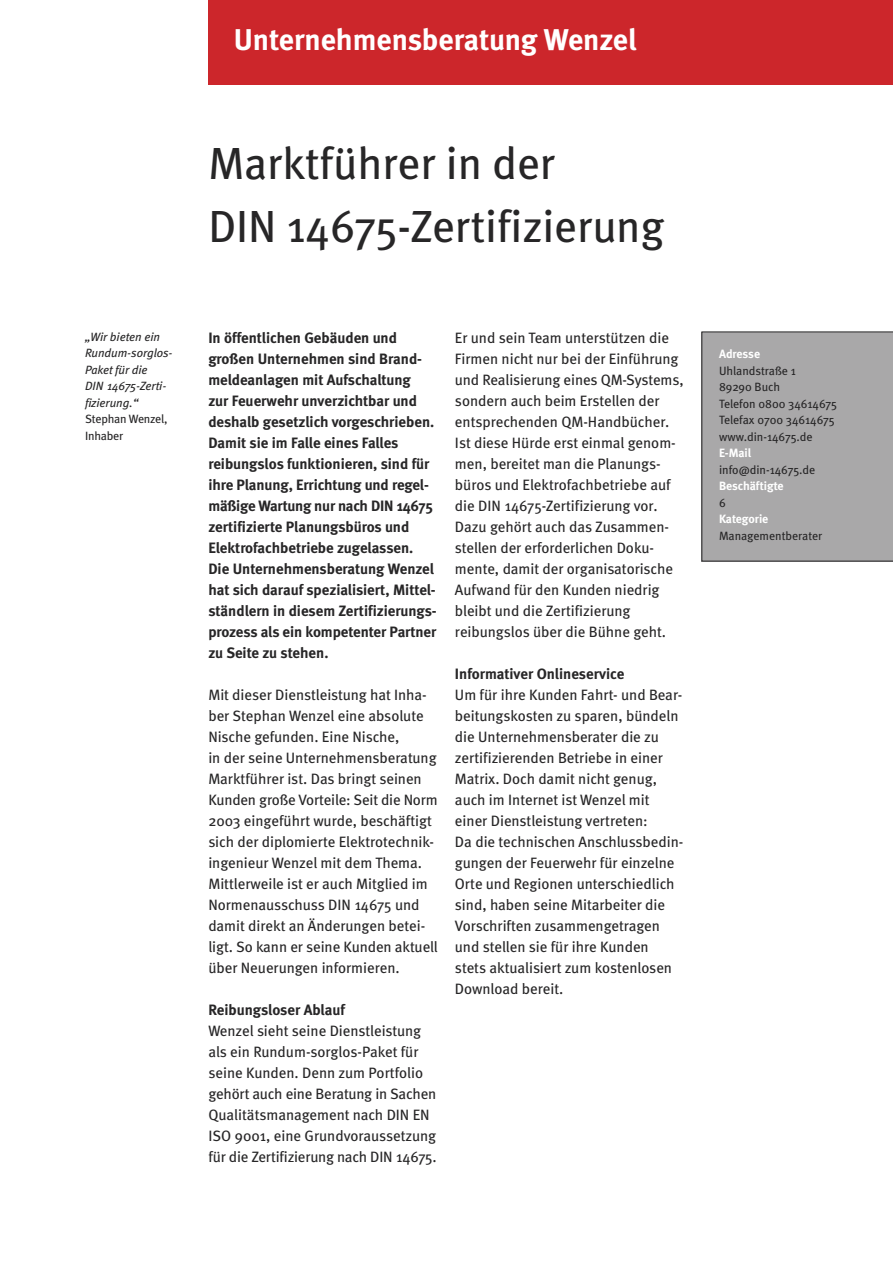
<style>
.page{position:relative;width:893px;height:1263px;background:#fff}
.page>*{position:absolute;margin:0;border:0;box-sizing:border-box;transform-origin:0 0}
.t1{font:45px/63px "Meta";color:#272627}
.t2{font:700 30px "Meta";color:#fff}
.t3{font:15px/21px "Meta";color:#272627}
.t4{font:700 15px/21px "Meta";color:#272627}
.t5{font:12px/16.5px "Meta";letter-spacing:-.005em;color:#272627}
.t6{font:italic 12px/16.5px "Meta";color:#272627}
.t7{font:700 12px "Meta";letter-spacing:-.005em;color:#fff}
</style>
<div class="page">
<div style="left:702px;top:332px;width:191px;height:229px;background:#a9a8a9"></div>
<div style="left:208px;top:0;width:685px;height:85px;background:#cc262b"></div>
<p class="t6" style="left:85px;top:329px;width:89px">„Wir bieten ein<br>Rundum-sorglos-<br>Paket für die<br>DIN 14675-Zerti&shy;fizierung.“</p>
<p class="t5" style="left:85px;top:412px;width:84px">Stephan Wenzel,<br>Inhaber</p>
<h2 class="t2" style="left:234px;top:21px;width:404px">Unternehmensberatung Wenzel</h2>
<h1 class="t1" style="left:208px;top:137px;width:457px">Marktführer in der<br>DIN 14675-Zertifizierung</h1>
<p class="t4" style="left:208px;top:327px;width:230px">In öffentlichen Gebäuden und großen Unternehmen sind Brand&shy;meldeanlagen mit Aufschaltung<br>zur Feuerwehr unverzichtbar und deshalb gesetzlich vorgeschrieben.<br>Damit sie im Falle eines Falles reibungslos funktionieren, sind für ihre Planung, Errichtung und regel&shy;mäßige Wartung nur nach DIN 14675 zertifizierte Planungsbüros und Elektrofachbetriebe zugelassen.<br>Die Unternehmensberatung Wenzel hat sich darauf spezialisiert, Mittel&shy;ständlern in diesem Zertifizierungs&shy;prozess als ein kompetenter Partner zu Seite zu stehen.</p>
<p class="t3" style="left:208px;top:686px;width:231px">Mit dieser Dienstleistung hat Inha&shy;ber Stephan Wenzel eine absolute Nische gefunden. Eine Nische,<br>in der seine Unternehmensberatung Marktführer ist. Das bringt seinen Kunden große Vorteile: Seit die Norm 2003 eingeführt wurde, beschäftigt sich der diplomierte Elektrotechnik&shy;ingenieur Wenzel mit dem Thema.<br>Mittlerweile ist er auch Mitglied im Normenausschuss DIN 14675 und damit direkt an Änderungen betei&shy;ligt. So kann er seine Kunden aktuell über Neuerungen informieren.</p>
<p class="t4" style="left:208px;top:999px;width:138px">Reibungsloser Ablauf</p>
<p class="t3" style="left:208px;top:1022px;width:230px">Wenzel sieht seine Dienstleistung als ein Rundum-sorglos-Paket für seine Kunden. Denn zum Portfolio gehört auch eine Beratung in Sachen Qualitätsmanagement nach DIN EN ISO 9001, eine Grundvoraussetzung für die Zertifizierung nach DIN 14675.</p>
<p class="t3" style="left:455px;top:329px;width:230px">Er und sein Team unterstützen die Firmen nicht nur bei der Einführung und Realisierung eines QM-Systems, sondern auch beim Erstellen der entsprechenden QM-Handbücher.<br>Ist diese Hürde erst einmal genom&shy;men, bereitet man die Planungs&shy;büros und Elektrofachbetriebe auf die DIN 14675-Zertifizierung vor.<br>Dazu gehört auch das Zusammen&shy;stellen der erforderlichen Doku&shy;mente, damit der organisatorische Aufwand für den Kunden niedrig bleibt und die Zertifizierung reibungslos über die Bühne geht.</p>
<p class="t4" style="left:455px;top:663px;width:171px">Informativer Onlineservice</p>
<p class="t3" style="left:455px;top:686px;width:230px">Um für ihre Kunden Fahrt- und Bear&shy;beitungskosten zu sparen, bündeln die Unternehmensberater die zu zertifizierenden Betriebe in einer<br>Matrix. Doch damit nicht genug, auch im Internet ist Wenzel mit einer Dienstleistung vertreten:<br>Da die technischen Anschlussbedin&shy;gungen der Feuerwehr für einzelne<br>Orte und Regionen unterschiedlich sind, haben seine Mitarbeiter die<br>Vorschriften zusammengetragen und stellen sie für ihre Kunden stets aktualisiert zum kostenlosen<br>Download bereit.</p>
<p class="t7" style="left:719px;top:347px;width:43px">Adresse</p>
<p class="t5" style="left:719px;top:363px;width:120px">Uhlandstraße 1<br>89290 Buch<br>Telefon 0800 34614675<br>Telefax 0700 34614675 www.din-14675.de</p>
<p class="t7" style="left:719px;top:446px;width:34px">E-Mail</p>
<p class="t5" style="left:719px;top:462px;width:98px">info@din-14675.de</p>
<p class="t7" style="left:719px;top:479px;width:66px">Beschäftigte</p>
<p class="t5" style="left:719px;top:495px;width:8px">6</p>
<p class="t7" style="left:719px;top:512px;width:51px">Kategorie</p>
<p class="t5" style="left:719px;top:528px;width:105px">Managementberater</p>
</div>
